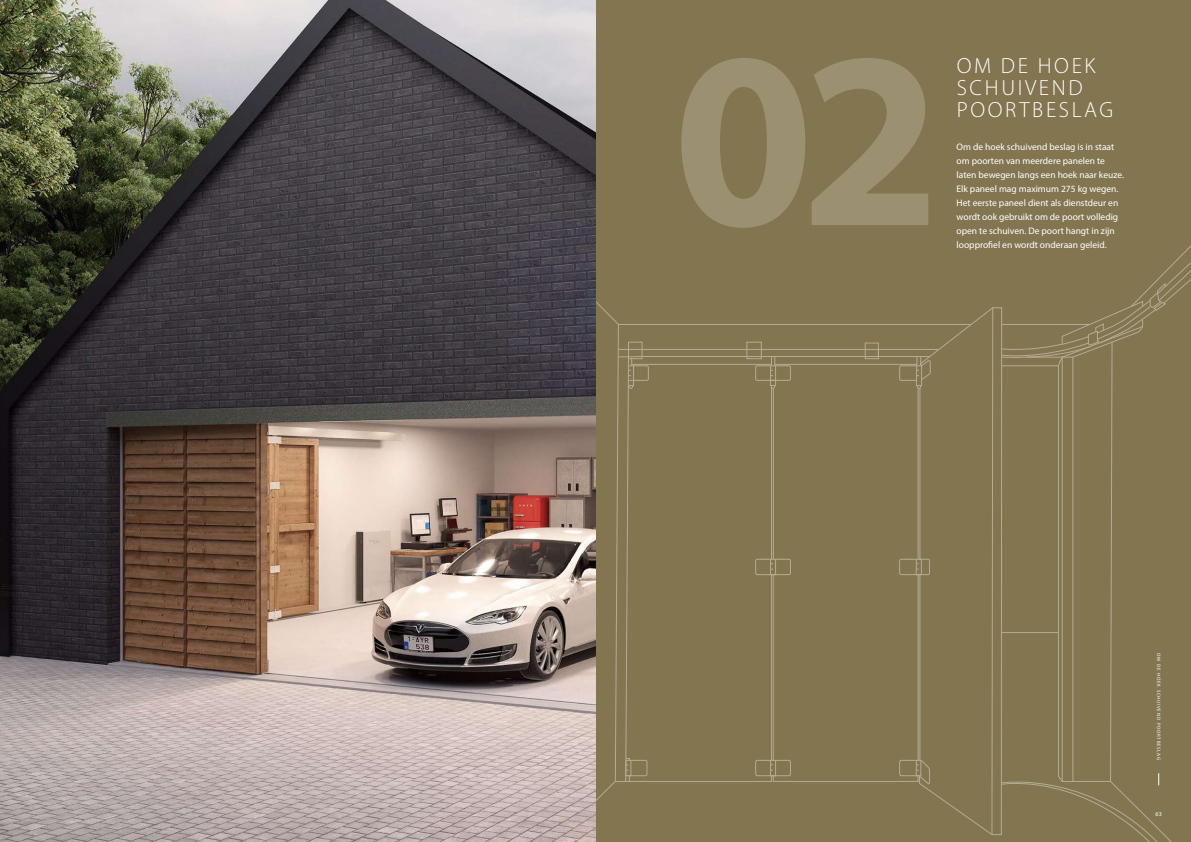
<style>
.page{position:relative;width:1191px;height:842px;background:#fff}
.page>*{position:absolute;margin:0;border:0;box-sizing:border-box;transform-origin:0 0}
.t1{font:300 22px/22px "Myriad Pro";letter-spacing:.12em;color:#fff}
.t2{font:9.5px/14px "Myriad Pro";color:#fff}
.t3{font:6px "Myriad Pro";color:#fff}
.t4{font:4.9px "Myriad Pro";letter-spacing:.145em;color:#fff}
</style>
<div class="page">
<div style="left:595px;top:0;width:596px;height:842px;background:#837550"></div>
<svg style="left:991px;top:307px;width:2px;height:528px"></svg>
<svg style="left:595px;top:227px;width:376px;height:615px"></svg>
<svg style="left:1000px;top:245px;width:191px;height:597px"></svg>
<img style="left:0;top:0;width:595px;height:842px">
<svg style="left:681px;top:58px;width:247px;height:170px;fill:#9b9072"></svg>
<h1 class="t1" style="left:956px;top:55px;width:158px">OM DE HOEK<br>SCHUIVEND<br>POORTBESLAG</h1>
<p class="t2" style="left:956px;top:140px;width:169px">Om de hoek schuivend beslag is in staat om poorten van meerdere panelen te laten bewegen langs een hoek naar keuze.<br>Elk paneel mag maximum 275 kg wegen.<br>Het eerste paneel dient als dienstdeur en wordt ook gebruikt om de poort volledig open te schuiven. De poort hangt in zijn loopprofiel en wordt onderaan geleid.</p>
<p class="t4" style="left:1161px;top:653px;width:109px;rotate:90deg">om de hoek schuivend poortbeslag</p>
<p class="t3" style="left:1155px;top:810px;width:8px">63</p>
</div>
